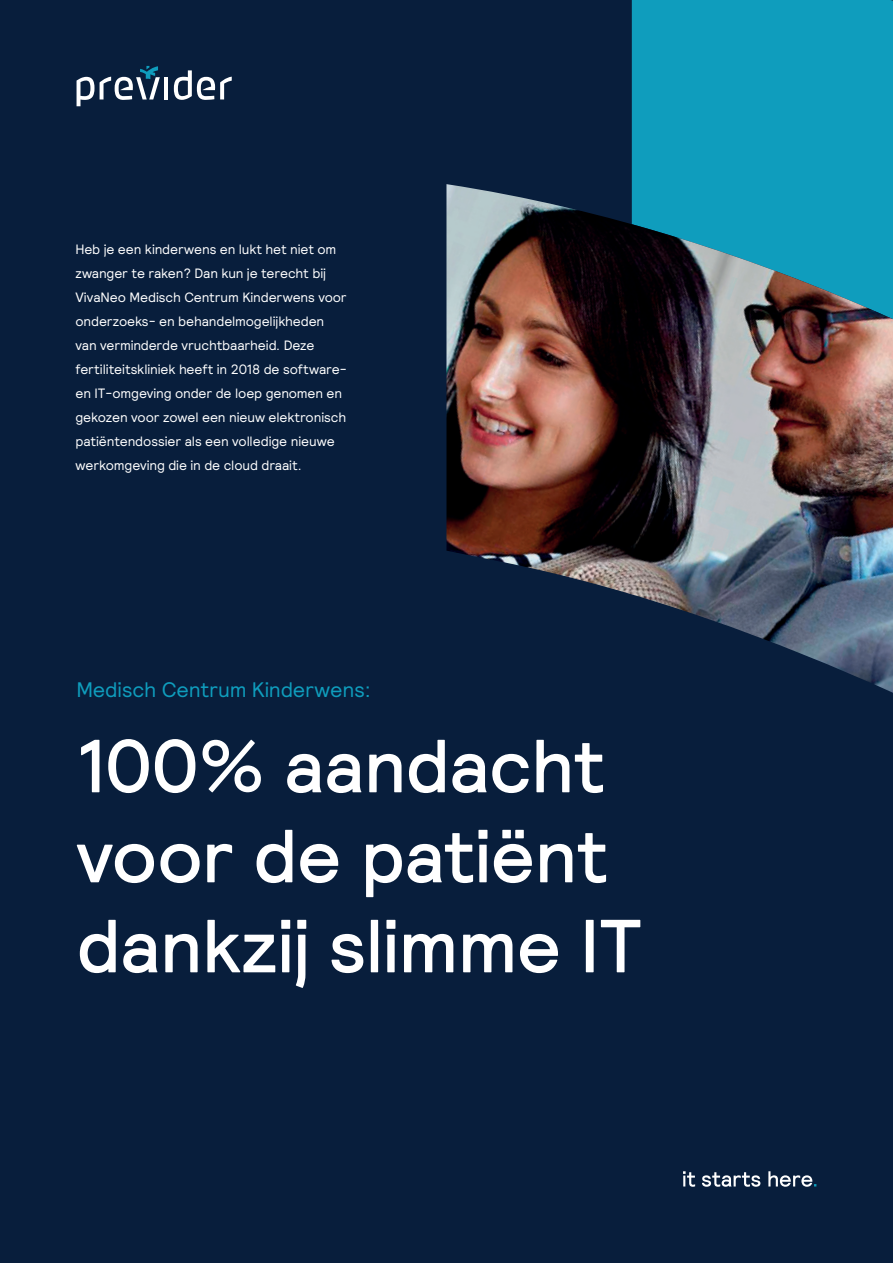
<style>
.page{position:relative;width:893px;height:1263px;background:#081e3c}
.page>*{position:absolute;margin:0;border:0;box-sizing:border-box;transform-origin:0 0}
.t1{font:500 75px/90px "Relative";letter-spacing:-.01em;color:#fff}
.t2{font:21px "Relative";letter-spacing:-.005em;color:#0f9dbd}
.t3{font:13.5px/24px "Relative";letter-spacing:-.01em;color:#fff}
</style>
<div class="page">
<svg style="left:631px;top:0;width:262px;height:1187px"></svg>
<img style="left:446px;top:184px;width:447px;height:509px">
<hr style="left:164px;top:77px;width:4px;height:22px;background:#fff">
<svg style="left:77px;top:77px;width:17px;height:29px"></svg>
<svg style="left:174px;top:70px;width:58px;height:30px"></svg>
<svg style="left:100px;top:66px;width:60px;height:34px"></svg>
<svg style="left:683px;top:1171px;width:12px;height:16px"></svg>
<svg style="left:702px;top:1172px;width:58px;height:15px"></svg>
<svg style="left:768px;top:1171px;width:48px;height:16px"></svg>
<p class="t3" style="left:75px;top:237px;width:273px">Heb je een kinderwens en lukt het niet om zwanger te raken? Dan kun je terecht bij VivaNeo Medisch Centrum Kinderwens voor onderzoeks- en behandelmogelijkheden van verminderde vruchtbaarheid. Deze fertiliteitskliniek heeft in 2018 de software&shy;en IT-omgeving onder de loep genomen en gekozen voor zowel een nieuw elektronisch patiëntendossier als een volledige nieuwe werkomgeving die in de cloud draait.</p>
<h2 class="t2" style="left:77px;top:676px;width:296px">Medisch Centrum Kinderwens:</h2>
<h1 class="t1" style="left:77px;top:719px;width:567px">100% aandacht voor de patiënt dankzij slimme IT</h1>
</div>
